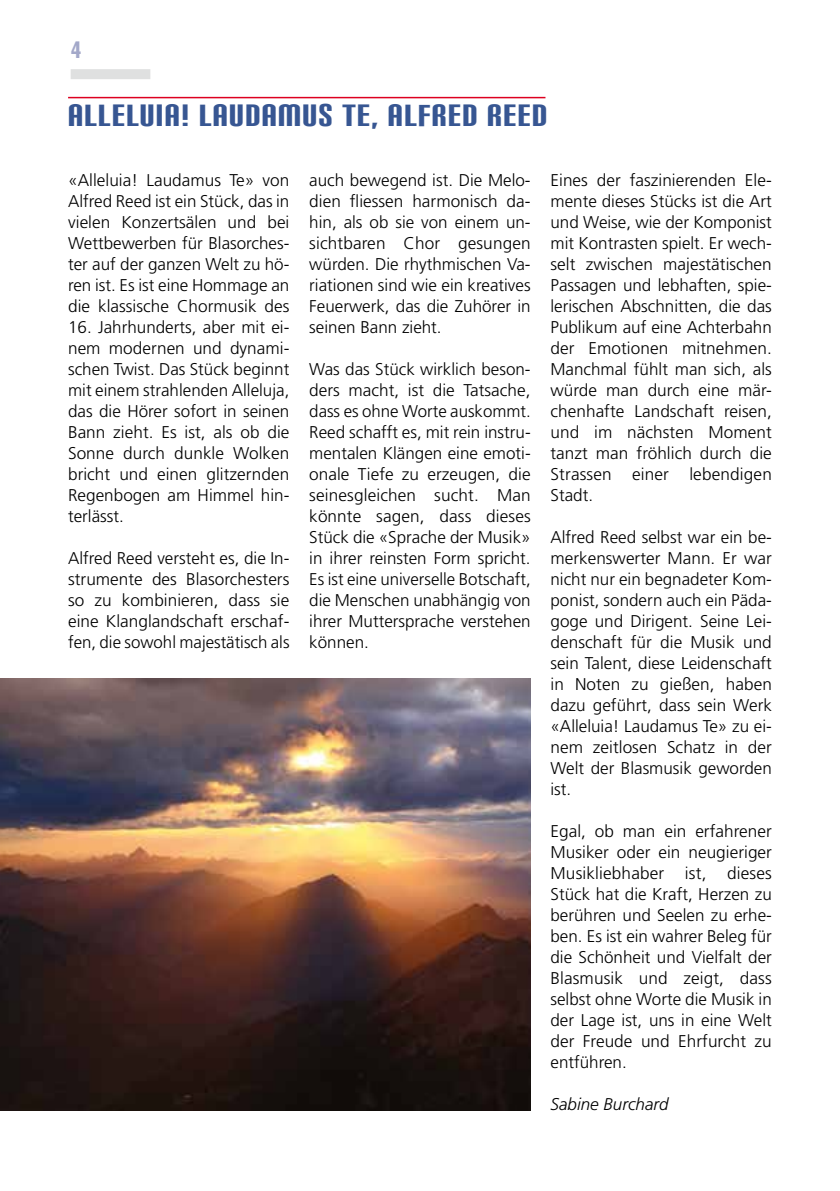
<style>
.page{position:relative;width:840px;height:1191px;background:#fff}
.page>*{position:absolute;margin:0;border:0;box-sizing:border-box;transform-origin:0 0}
.t1{font:30px "Carbon Bl";letter-spacing:.05em;color:#375692}
.t2{font:700 condensed 22px "Futura Std";color:#a3a8c9}
.t3{font:300 17px/21px "Frutiger LT Std";color:#000;text-align:justify}
.t4{font:italic 300 17px "Frutiger LT Std";color:#000}
</style>
<div class="page">
<div style="left:71px;top:69px;width:79px;height:10px;background:#dfe0e0"></div>
<hr style="left:68px;top:97px;width:477px;height:1px;background:#dd0020">
<img style="left:0;top:678px;width:530px;height:432px">
<p class="t2" style="left:71px;top:36px;width:12px">4</p>
<h1 class="t1" style="left:68px;top:99px;width:480px">ALLELUIA! LAUDAMUS TE, ALFRED REED</h1>
<p class="t3" style="left:68px;top:170px;width:223px">«Alleluia! Laudamus Te» von Alfred Reed ist ein Stück, das in vielen Konzertsälen und bei Wettbewerben für Blasorches&shy;ter auf der ganzen Welt zu hö&shy;ren ist. Es ist eine Hommage an die klassische Chormusik des</p>
<p class="t3" style="left:68px;top:317px;width:223px">16. Jahrhunderts, aber mit ei&shy;nem modernen und dynami&shy;schen Twist. Das Stück beginnt mit einem strahlenden Alleluja, das die Hörer sofort in seinen Bann zieht. Es ist, als ob die Sonne durch dunkle Wolken bricht und einen glitzernden Regenbogen am Himmel hin&shy;terlässt.</p>
<p class="t3" style="left:68px;top:548px;width:223px">Alfred Reed versteht es, die In&shy;strumente des Blasorchesters so zu kombinieren, dass sie eine Klanglandschaft erschaf&shy;fen, die sowohl majestätisch als</p>
<p class="t3" style="left:309px;top:170px;width:223px">auch bewegend ist. Die Melo&shy;dien fliessen harmonisch da&shy;hin, als ob sie von einem un&shy;sichtbaren Chor gesungen würden. Die rhythmischen Va&shy;riationen sind wie ein kreatives Feuerwerk, das die Zuhörer in seinen Bann zieht.</p>
<p class="t3" style="left:309px;top:359px;width:223px">Was das Stück wirklich beson&shy;ders macht, ist die Tatsache, dass es ohne Worte auskommt.<br>Reed schafft es, mit rein instru&shy;mentalen Klängen eine emoti&shy;onale Tiefe zu erzeugen, die seinesgleichen sucht. Man könnte sagen, dass dieses Stück die «Sprache der Musik» in ihrer reinsten Form spricht.<br>Es ist eine universelle Botschaft, die Menschen unabhängig von ihrer Muttersprache verstehen können.</p>
<p class="t3" style="left:550px;top:170px;width:223px">Eines der faszinierenden Ele&shy;mente dieses Stücks ist die Art und Weise, wie der Komponist mit Kontrasten spielt. Er wech&shy;selt zwischen majestätischen Passagen und lebhaften, spie&shy;lerischen Abschnitten, die das Publikum auf eine Achterbahn der Emotionen mitnehmen.<br>Manchmal fühlt man sich, als würde man durch eine mär&shy;chenhafte Landschaft reisen, und im nächsten Moment tanzt man fröhlich durch die Strassen einer lebendigen Stadt.</p>
<p class="t3" style="left:550px;top:527px;width:223px">Alfred Reed selbst war ein be&shy;merkenswerter Mann. Er war nicht nur ein begnadeter Kom&shy;ponist, sondern auch ein Päda&shy;goge und Dirigent. Seine Lei&shy;denschaft für die Musik und sein Talent, diese Leidenschaft in Noten zu gießen, haben dazu geführt, dass sein Werk «Alleluia! Laudamus Te» zu ei&shy;nem zeitlosen Schatz in der Welt der Blasmusik geworden ist.</p>
<p class="t3" style="left:550px;top:821px;width:223px">Egal, ob man ein erfahrener Musiker oder ein neugieriger Musikliebhaber ist, dieses Stück hat die Kraft, Herzen zu berühren und Seelen zu erhe&shy;ben. Es ist ein wahrer Beleg für die Schönheit und Vielfalt der Blasmusik und zeigt, dass selbst ohne Worte die Musik in der Lage ist, uns in eine Welt der Freude und Ehrfurcht zu entführen.</p>
<p class="t4" style="left:550px;top:1094px;width:120px">Sabine Burchard</p>
</div>
